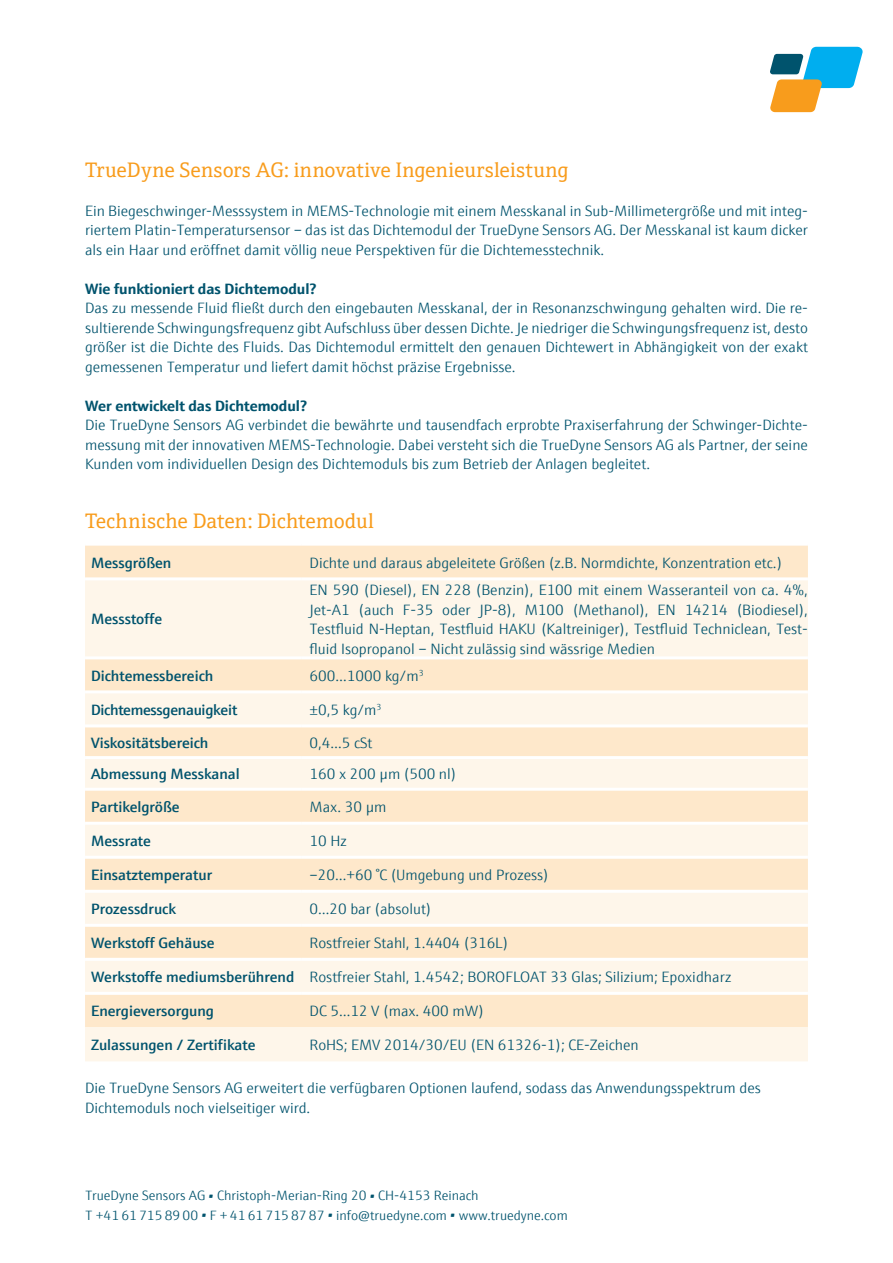
<style>
.page{position:relative;width:893px;height:1263px;background:#fff}
.page>*{position:absolute;margin:0;border:0;box-sizing:border-box;transform-origin:0 0}
.Subheadline_1_orange{font:21px "E+H Serif";letter-spacing:.005em;color:#f89c1c}
.Copy_alle_Spalten{font:300 15px/19.5px "E+H Sans";color:#00536d;text-align:justify}
.text_tabelle{font:300 15px/19.5px "E+H Sans";color:#00536d;text-align:justify}
.text_tabelle_demi{font:600 15px "E+H Sans";color:#00536d}
.Copy{font:700 15px "E+H Sans";color:#00536d}
.Copy_alle_Spalten-2{font:700 15px "E+H Sans";color:#00536d}
.text_tabelle_demi-2{font:600 15px "E+H Sans";letter-spacing:-.02em;color:#00536d}
.t1{font:300 13.5px/19.5px "E+H Sans";color:#00536d}
.s1{font-size:9px}
</style>
<div class="page">
<svg style="left:770px;top:47px;width:93px;height:65px"></svg>
<div style="left:85px;top:546px;width:723px;height:31px;background:#fee8cb"></div>
<svg style="left:85px;top:580px;width:723px;height:481px;background:#fef0dd"></svg>
<hr style="left:85px;top:656px;width:216px;height:3px;background:#fff">
<hr style="left:301px;top:656px;width:507px;height:3px;background:#fff">
<hr style="left:85px;top:690px;width:216px;height:3px;background:#fff">
<hr style="left:301px;top:690px;width:507px;height:3px;background:#fff">
<hr style="left:85px;top:724px;width:216px;height:3px;background:#fff">
<hr style="left:301px;top:724px;width:507px;height:3px;background:#fff">
<hr style="left:85px;top:756px;width:216px;height:3px;background:#fff">
<hr style="left:301px;top:756px;width:507px;height:3px;background:#fff">
<hr style="left:85px;top:788px;width:216px;height:3px;background:#fff">
<hr style="left:301px;top:788px;width:507px;height:3px;background:#fff">
<hr style="left:85px;top:822px;width:216px;height:3px;background:#fff">
<hr style="left:301px;top:822px;width:507px;height:3px;background:#fff">
<hr style="left:85px;top:856px;width:216px;height:3px;background:#fff">
<hr style="left:301px;top:856px;width:507px;height:3px;background:#fff">
<hr style="left:85px;top:890px;width:216px;height:3px;background:#fff">
<hr style="left:301px;top:890px;width:507px;height:3px;background:#fff">
<hr style="left:85px;top:924px;width:216px;height:3px;background:#fff">
<hr style="left:301px;top:924px;width:507px;height:3px;background:#fff">
<hr style="left:85px;top:958px;width:216px;height:3px;background:#fff">
<hr style="left:301px;top:958px;width:507px;height:3px;background:#fff">
<hr style="left:85px;top:992px;width:216px;height:3px;background:#fff">
<hr style="left:301px;top:992px;width:507px;height:3px;background:#fff">
<p class="Subheadline_1_orange" style="left:85px;top:154px;width:485px">TrueDyne Sensors AG: innovative Ingenieursleistung</p>
<p class="Copy_alle_Spalten" style="left:85px;top:200px;width:724px">Ein Biegeschwinger-Messsystem in MEMS-Technologie mit einem Messkanal in Sub-Millimetergröße und mit integ&shy;riertem Platin-Temperatursensor – das ist das Dichtemodul der TrueDyne Sensors AG. Der Messkanal ist kaum dicker als ein Haar und eröffnet damit völlig neue Perspektiven für die Dichtemesstechnik.</p>
<p class="Copy" style="left:85px;top:277px;width:233px">Wie funktioniert das Dichtemodul?</p>
<p class="Copy_alle_Spalten" style="left:85px;top:297px;width:724px">Das zu messende Fluid fließt durch den eingebauten Messkanal, der in Resonanzschwingung gehalten wird. Die re&shy;sultierende Schwingungsfrequenz gibt Aufschluss über dessen Dichte. Je niedriger die Schwingungsfrequenz ist, desto größer ist die Dichte des Fluids. Das Dichtemodul ermittelt den genauen Dichtewert in Abhängigkeit von der exakt gemessenen Temperatur und liefert damit höchst präzise Ergebnisse.</p>
<p class="Copy_alle_Spalten-2" style="left:85px;top:394px;width:223px">Wer entwickelt das Dichtemodul?</p>
<p class="Copy_alle_Spalten" style="left:85px;top:414px;width:724px">Die TrueDyne Sensors AG verbindet die bewährte und tausendfach erprobte Praxiserfahrung der Schwinger-Dichte&shy;messung mit der innovativen MEMS-Technologie. Dabei versteht sich die TrueDyne Sensors AG als Partner, der seine Kunden vom individuellen Design des Dichtemoduls bis zum Betrieb der Anlagen begleitet.</p>
<p class="Subheadline_1_orange" style="left:85px;top:505px;width:290px">Technische Daten: Dichtemodul</p>
<p class="text_tabelle_demi" style="left:91px;top:551px;width:82px">Messgrößen</p>
<p class="text_tabelle" style="left:310px;top:552px;width:474px">Dichte und daraus abgeleitete Größen (z.B. Normdichte, Konzentration etc.)</p>
<p class="text_tabelle_demi" style="left:91px;top:608px;width:73px">Messstoffe</p>
<p class="text_tabelle" style="left:310px;top:579px;width:500px">EN 590 (Diesel), EN 228 (Benzin), E100 mit einem Wasseranteil von ca. 4%, Jet-A1 (auch F-35 oder JP-8), M100 (Methanol), EN 14214 (Biodiesel), Testfluid N-Heptan, Testfluid HAKU (Kaltreiniger), Testfluid Techniclean, Test&shy;fluid Isopropanol – Nicht zulässig sind wässrige Medien</p>
<p class="text_tabelle_demi" style="left:91px;top:664px;width:124px">Dichtemessbereich</p>
<p class="text_tabelle" style="left:310px;top:665px;width:116px">600…1000 kg/m<sup>3</sup></p>
<p class="text_tabelle_demi-2" style="left:91px;top:698px;width:148px">Dichtemessgenauigkeit</p>
<p class="text_tabelle" style="left:310px;top:699px;width:73px">±0,5 kg/m<sup>3</sup></p>
<p class="text_tabelle_demi" style="left:91px;top:731px;width:119px">Viskositätsbereich</p>
<p class="text_tabelle" style="left:310px;top:732px;width:64px">0,4…5 cSt</p>
<p class="text_tabelle_demi" style="left:91px;top:763px;width:150px">Abmessung Messkanal</p>
<p class="text_tabelle" style="left:310px;top:763px;width:148px">160 x 200 µm (500 nl)</p>
<p class="text_tabelle_demi" style="left:91px;top:795px;width:90px">Partikelgröße</p>
<p class="text_tabelle" style="left:310px;top:796px;width:79px">Max. 30 µm</p>
<p class="text_tabelle_demi" style="left:91px;top:829px;width:61px">Messrate</p>
<p class="text_tabelle" style="left:310px;top:830px;width:39px">10 Hz</p>
<p class="text_tabelle_demi" style="left:91px;top:863px;width:123px">Einsatztemperatur</p>
<p class="text_tabelle" style="left:310px;top:864px;width:241px">–20…+60 °C (Umgebung und Prozess)</p>
<p class="text_tabelle_demi" style="left:91px;top:897px;width:86px">Prozessdruck</p>
<p class="text_tabelle" style="left:310px;top:898px;width:123px">0…20 bar (absolut)</p>
<p class="text_tabelle_demi" style="left:91px;top:932px;width:125px">Werkstoff Gehäuse</p>
<p class="text_tabelle" style="left:310px;top:932px;width:200px">Rostfreier Stahl, 1.4404 (316L)</p>
<p class="text_tabelle_demi" style="left:91px;top:966px;width:205px">Werkstoffe mediumsberührend</p>
<p class="text_tabelle" style="left:310px;top:966px;width:423px">Rostfreier Stahl, 1.4542; BOROFLOAT 33 Glas; Silizium; Epoxidharz</p>
<p class="text_tabelle_demi" style="left:91px;top:1000px;width:124px">Energieversorgung</p>
<p class="text_tabelle" style="left:310px;top:1000px;width:176px">DC 5…12 V (max. 400 mW)</p>
<p class="text_tabelle_demi" style="left:91px;top:1034px;width:166px">Zulassungen / Zertifikate</p>
<p class="text_tabelle" style="left:310px;top:1034px;width:331px">RoHS; EMV 2014/30/EU (EN 61326-1); CE-Zeichen</p>
<p class="Copy_alle_Spalten" style="left:85px;top:1077px;width:677px">Die TrueDyne Sensors AG erweitert die verfügbaren Optionen laufend, sodass das Anwendungsspektrum des</p>
<p class="Copy_alle_Spalten" style="left:85px;top:1097px;width:227px">Dichtemoduls noch vielseitiger wird.</p>
<p class="t1" style="left:85px;top:1185px;width:484px">TrueDyne Sensors AG <span class="s1">•</span> Christoph-Merian-Ring 20 <span class="s1">•</span> CH-4153 Reinach<br>T +41 61 715 89 00 <span class="s1">•</span> F + 41 61 715 87 87 <span class="s1">•</span> info@truedyne.com <span class="s1">•</span> www.truedyne.com</p>
</div>
